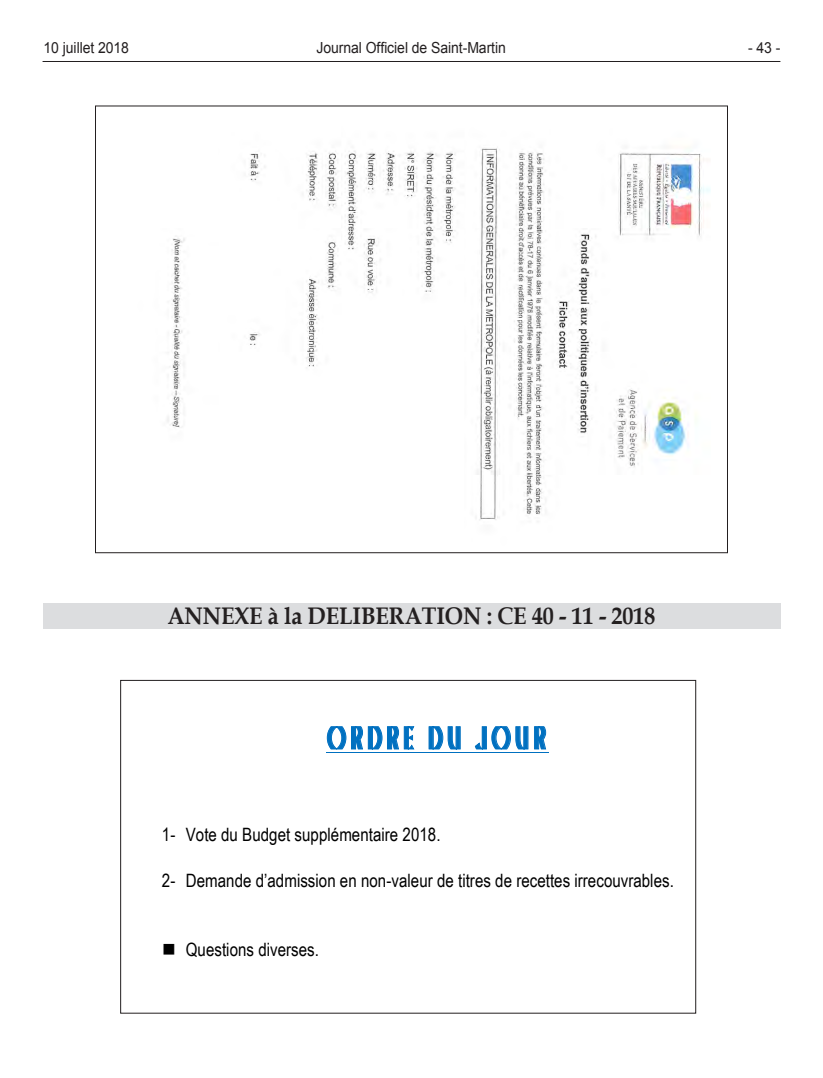
<style>
.page{position:relative;width:823px;height:1078px;background:#fff}
.page>*{position:absolute;margin:0;border:0;box-sizing:border-box;transform-origin:0 0}
.t1{font:31.7px "Kino";letter-spacing:.085em;color:#0070c0}
.JO_En_têtes{font:700 24px "Book Antiqua";letter-spacing:-.005em;color:#231f20;scale:.92 1}
.t2{font:18.4px "Arial Narrow";color:#000}
.JO_En_têtes-2{font:15.3px "Arial";letter-spacing:-.005em;color:#231f20;scale:.92 1}
</style>
<div class="page">
<hr style="left:43px;top:61px;width:737px;height:1px;background:#231f20">
<svg style="left:326px;top:726px;width:88px;height:24px"></svg>
<svg style="left:428px;top:726px;width:32px;height:24px"></svg>
<svg style="left:474px;top:726px;width:72px;height:24px"></svg>
<hr style="left:326px;top:752px;width:223px;height:1px;background:#0070c0">
<div style="left:43px;top:602px;width:737px;height:26px;background:#dcdddf"></div>
<img style="left:167px;top:148px;width:544px;height:372px">
<p class="JO_En_têtes-2" style="left:44px;top:37px;width:94px">10 juillet 2018</p>
<p class="JO_En_têtes-2" style="left:316px;top:37px;width:207px">Journal Officiel de Saint-Martin</p>
<p class="JO_En_têtes-2" style="left:747px;top:37px;width:37px">- 43 -</p>
<p class="JO_En_têtes" style="left:167px;top:601px;width:531px">ANNEXE à la DELIBERATION : CE 40 - 11 - 2018</p>
<p class="t1" style="left:326px;top:719px;width:222px">ORDRE DU JOUR</p>
<p class="t2" style="left:162px;top:820px;width:280px">1- Vote du Budget supplémentaire 2018.</p>
<p class="t2" style="left:162px;top:866px;width:513px">2- Demande d’admission en non-valeur de titres de recettes irrecouvrables.</p>
<p class="t2" style="left:186px;top:935px;width:135px">Questions diverses.</p>
</div>
